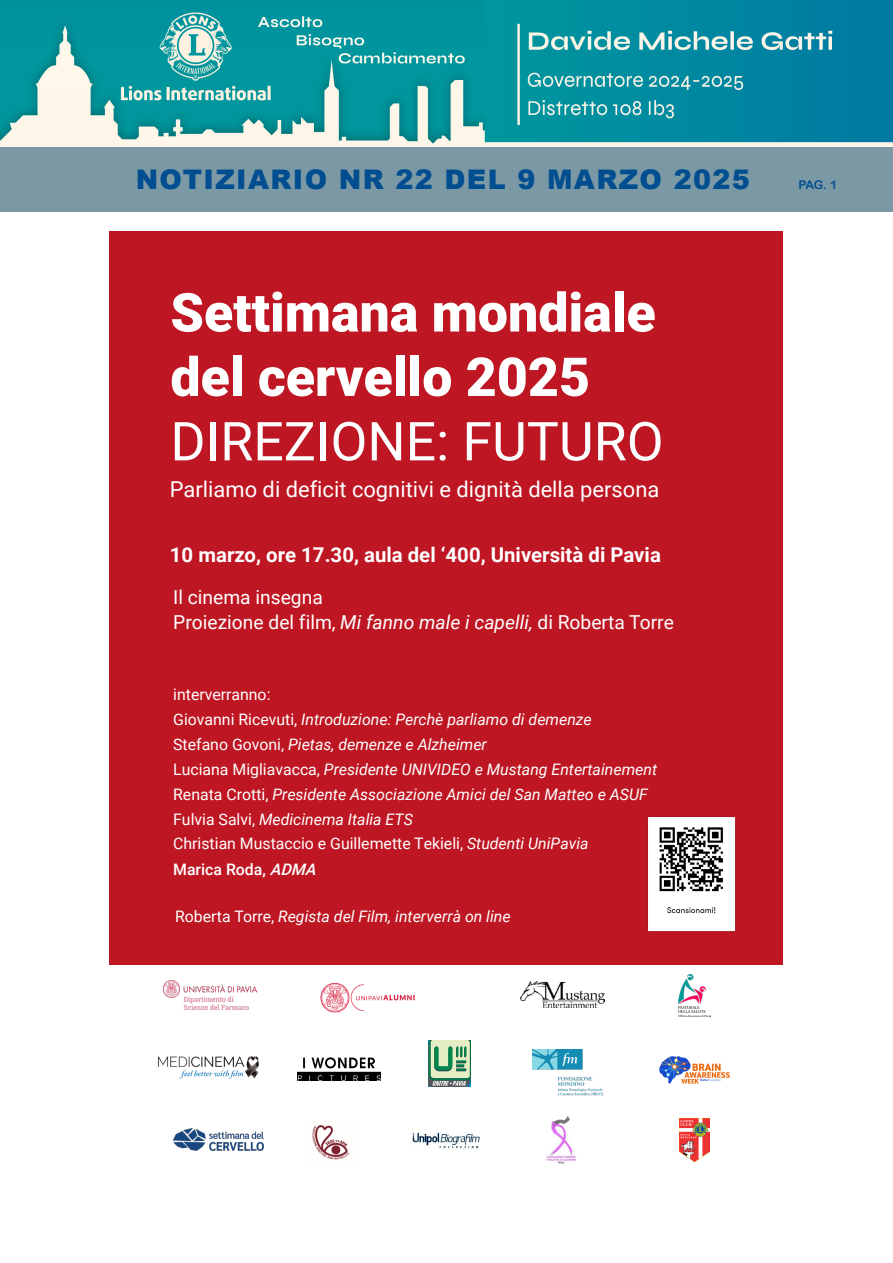
<style>
.page{position:relative;width:893px;height:1263px;background:#fff}
.page>*{position:absolute;margin:0;border:0;box-sizing:border-box;transform-origin:0 0}
.t1{font:900 53.7px/64.3px "Roboto";color:#fff}
.t2{font:53.7px "Roboto";color:#fff}
.t3{font:900 27px "Arial";letter-spacing:.05em;color:#004e90}
.t4{font:21.9px "Roboto";color:#fff}
.t5{font:700 20.4px "Roboto";color:#fff}
.t6{font:19.2px/24.9px "Roboto";color:#fff}
.t7{font:italic 15.9px/24.9px "Roboto";color:#fff}
.t8{font:12px "Arial Rounded MT Bold";color:#004e90}
.s1{font-style:italic}
.s2{font-style:normal}
.s3{font-weight:500;font-style:normal}
.s4{font-weight:500}
</style>
<div class="page">
<div style="left:0;top:147px;width:893px;height:65px;background:#7b99a4"></div>
<img style="left:0;top:0;width:893px;height:147px">
<div style="left:109px;top:232px;width:673px;height:733px;background:#be1622"></div>
<img style="left:546px;top:1116px;width:30px;height:48px">
<img style="left:680px;top:1118px;width:29px;height:44px">
<img style="left:312px;top:1125px;width:38px;height:35px">
<img style="left:157px;top:1056px;width:102px;height:23px">
<img style="left:429px;top:1041px;width:41px;height:45px">
<img style="left:679px;top:974px;width:31px;height:43px">
<img style="left:172px;top:1128px;width:92px;height:23px">
<img style="left:320px;top:982px;width:95px;height:30px">
<img style="left:659px;top:1056px;width:71px;height:28px">
<img style="left:163px;top:981px;width:94px;height:29px">
<img style="left:532px;top:1049px;width:70px;height:47px">
<img style="left:647px;top:816px;width:88px;height:115px">
<img style="left:520px;top:981px;width:84px;height:27px">
<img style="left:412px;top:1132px;width:68px;height:17px">
<img style="left:297px;top:1057px;width:83px;height:24px">
<h2 class="t3" style="left:136px;top:170px;width:616px">NOTIZIARIO NR 22 DEL 9 MARZO 2025</h2>
<p class="t8" style="left:799px;top:180px;width:40px">PAG. 1</p>
<h1 class="t1" style="left:170px;top:278px;width:487px">Settimana mondiale del cervello 2025</h1>
<h1 class="t2" style="left:170px;top:404px;width:495px">DIREZIONE: FUTURO</h1>
<h3 class="t4" style="left:170px;top:473px;width:491px">Parliamo di deficit cognitivi e dignità della persona</h3>
<p class="t5" style="left:170px;top:541px;width:492px">10 marzo, ore 17.30, aula del ‘400, Università di Pavia</p>
<p class="t6" style="left:173px;top:584px;width:502px">Il cinema insegna<br>Proiezione del film, <span class="s1">Mi fanno male i capelli,</span> di Roberta Torre</p>
<p class="t7" style="left:173px;top:681px;width:485px"><span class="s2">interverranno:<br>Giovanni Ricevuti,</span> Introduzione: Perchè parliamo di demenze<br><span class="s2">Stefano Govoni,</span> Pietas, demenze e Alzheimer<br><span class="s2">Luciana Migliavacca,</span> Presidente UNIVIDEO e Mustang Entertainement <span class="s2">Renata Crotti,</span> Presidente Associazione Amici del San Matteo e ASUF <span class="s2">Fulvia Salvi,</span> Medicinema Italia ETS<br><span class="s2">Christian Mustaccio e Guillemette Tekieli,</span> Studenti UniPavia<br><span class="s3">Marica Roda,</span> <span class="s4">ADMA</span></p>
<p class="t7" style="left:175px;top:903px;width:337px"><span class="s2">Roberta Torre,</span> Regista del Film, interverrà on line</p>
</div>
